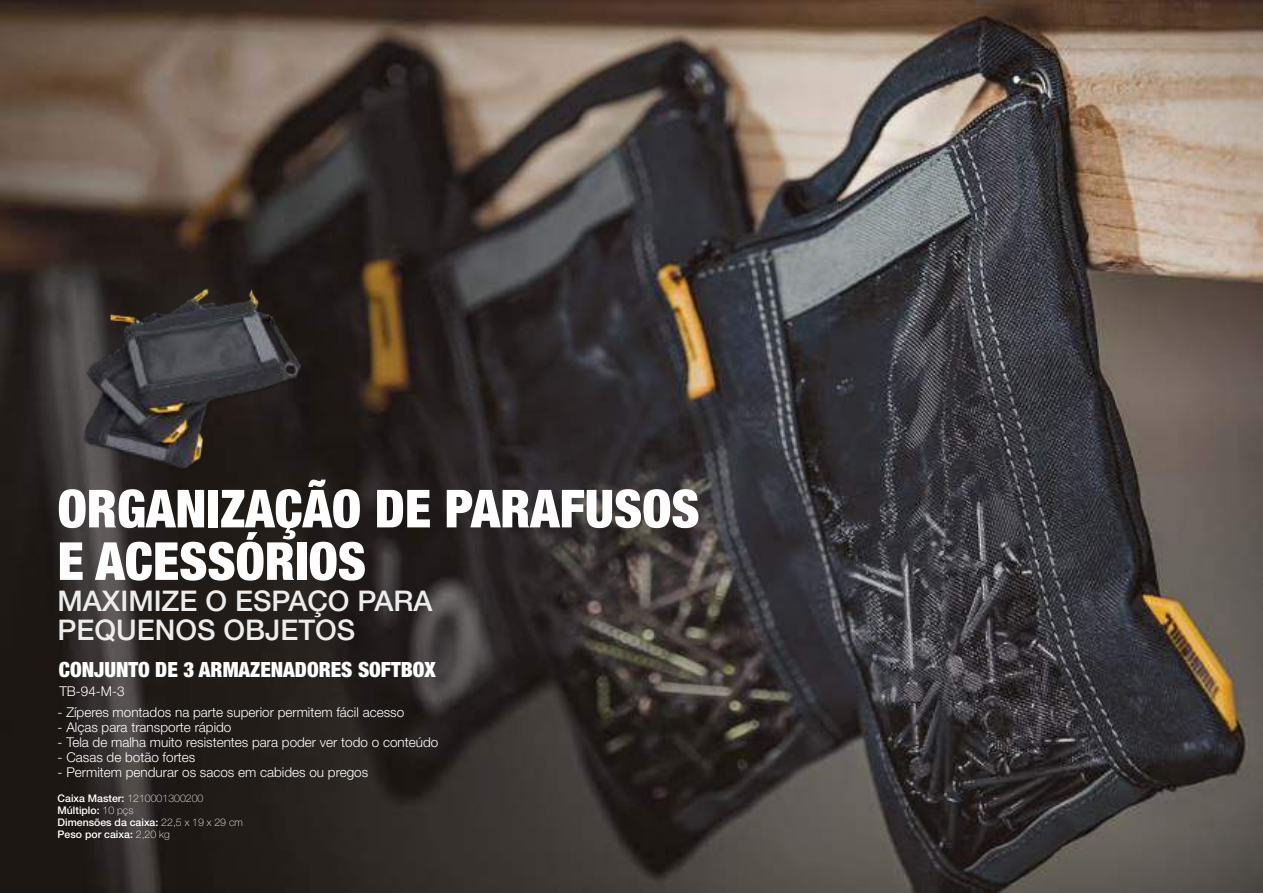
<style>
.page{position:relative;width:1263px;height:893px;background:#fff}
.page>*{position:absolute;margin:0;border:0;box-sizing:border-box;transform-origin:0 0}
.t1{font:900 condensed 52.5px/52.5px "Helvetica Neue LT Std";color:#fff}
.t2{font:500 28.5px/28.5px "Helvetica Neue LT Std";color:#eeeded}
.t3{font:900 condensed 21px "Helvetica Neue LT Std";color:#fff}
.t4{font:300 13.5px "Helvetica Neue LT Std";color:#fff}
.t5{font:500 10.5px/12px "Helvetica Neue LT Std";color:#fff}
.s1{font-weight:100}
</style>
<div class="page">
<img style="left:0;top:0;width:1263px;height:893px">
<img style="left:62px;top:252px;width:254px;height:255px">
<h1 class="t1" style="left:58px;top:482px;width:643px">ORGANIZAÇÃO DE PARAFUSOS<br>E ACESSÓRIOS</h1>
<h2 class="t2" style="left:58px;top:587px;width:376px">MAXIMIZE O ESPAÇO PARA<br>PEQUENOS OBJETOS</h2>
<h3 class="t3" style="left:59px;top:656px;width:378px">CONJUNTO DE 3 ARMAZENADORES SOFTBOX</h3>
<p class="t4" style="left:59px;top:683px;width:67px">TB-94-M-3</p>
<p class="t4" style="left:58px;top:704px;width:348px">- Zíperes montados na parte superior permitem fácil acesso</p>
<p class="t4" style="left:58px;top:719px;width:175px">- Alças para transporte rápido</p>
<p class="t4" style="left:58px;top:734px;width:382px">- Tela de malha muito resistentes para poder ver todo o conteúdo</p>
<p class="t4" style="left:58px;top:749px;width:139px">- Casas de botão fortes</p>
<p class="t4" style="left:58px;top:764px;width:312px">- Permitem pendurar os sacos em cabides ou pregos</p>
<p class="t5" style="left:58px;top:792px;width:187px">Caixa Master: <span class="s1">1210001300200<br></span>Múltiplo: <span class="s1">10 pçs<br></span>Dimensões da caixa: <span class="s1">22,5 x 19 x 29 cm<br></span>Peso por caixa: <span class="s1">2,20 kg</span></p>
</div>
